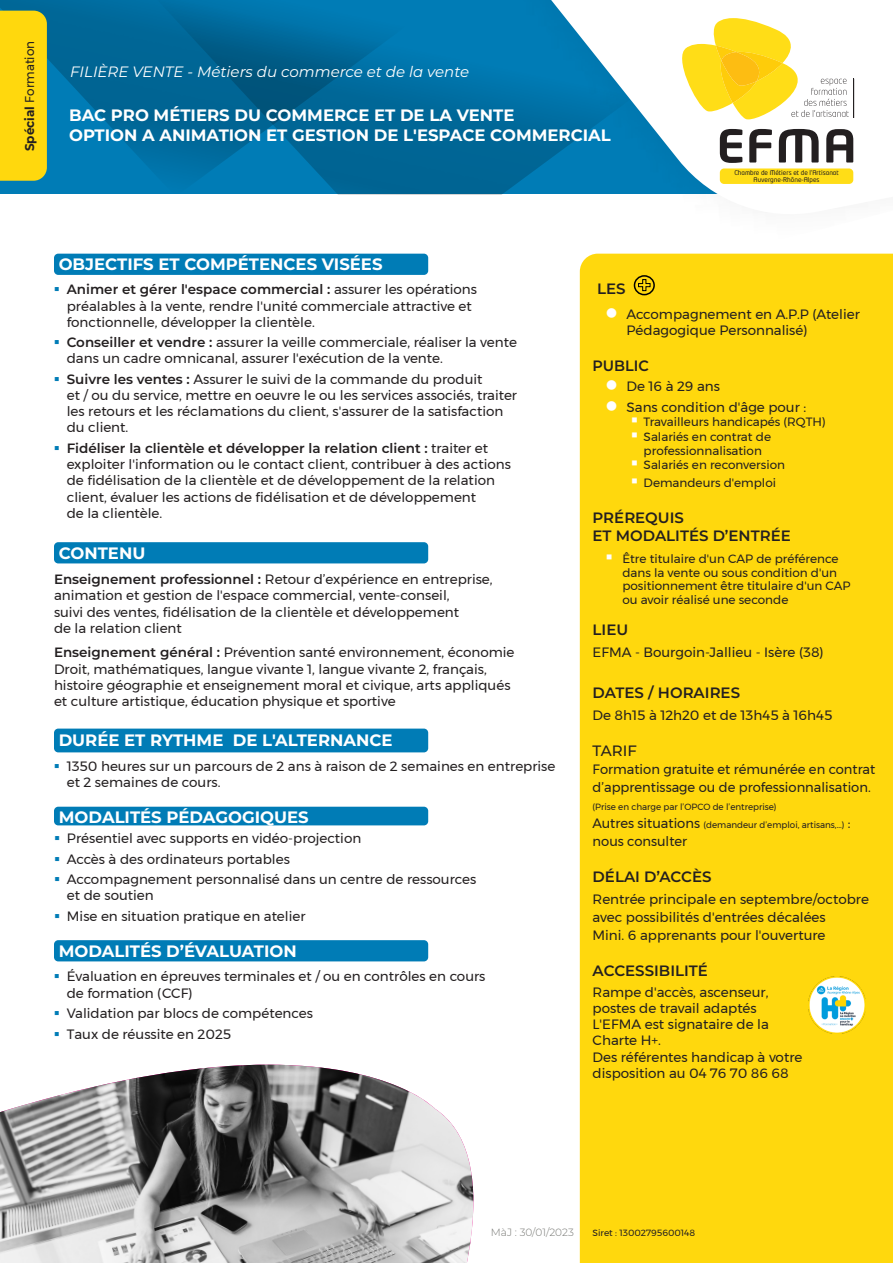
<style>
.page{position:relative;width:893px;height:1263px;background:#fff}
.page>*{position:absolute;margin:0;border:0;box-sizing:border-box;transform-origin:0 0}
.t1{font:800 19.8px "Gill Sans";color:#ffd80d;scale:1.04 1}
.t2{font:700 16.5px/19.8px "Montserrat";color:#fff}
.t3{font:600 15px/18px "Montserrat";color:#231f20}
.t4{font:italic 15px "Montserrat";color:#fff}
.t5{font:600 15px "Montserrat";color:#231f20;scale:.96 1}
.t6{font:500 15px "Montserrat";color:#231f20}
.t7{font:13.5px/16.2px "Montserrat";color:#231f20}
.t8{font:12.75px "Montserrat";color:#231f20;scale:.94 1}
.t9{font:12px/14.4px "Montserrat";color:#231f20}
.t10{font:300 10.5px "Montserrat";color:#757672}
.t11{font:9px/18px "Montserrat";color:#231f20}
.t12{font:6.45px/7.1px "Neo Tech Std";color:#231f20;text-align:center}
.s1{font-weight:700}
.s2{font-weight:600}
.s3{font-size:28.5px}
.s4{font-size:13.5px}
</style>
<div class="page">
<div style="left:54px;top:254px;width:374px;height:21px;background:#007cb6;border-radius:4px"></div>
<svg style="left:0;top:0;width:157px;height:194px;background:#006fa3"></svg>
<svg style="left:157px;top:0;width:276px;height:195px;background:#016b9d"></svg>
<div style="left:580px;top:271px;width:313px;height:992px;background:#ffd80d"></div>
<div style="left:634px;top:276px;width:20px;height:19px;background:#ffd80d;border-radius:50%"></div>
<div style="left:634px;top:275px;width:21px;height:20px;border:2px solid #000;border-radius:50%"></div>
<div style="left:54px;top:729px;width:374px;height:23px;background:#007cb6;border-radius:4px"></div>
<div style="left:54px;top:940px;width:374px;height:21px;background:#007cb6;border-radius:4px"></div>
<div style="left:54px;top:807px;width:374px;height:18px;background:#007cb6;border-radius:4px"></div>
<div style="left:54px;top:542px;width:374px;height:21px;background:#007cb6;border-radius:4px"></div>
<div style="left:0;top:11px;width:47px;height:170px;background:#ffd80d"></div>
<img style="left:433px;top:0;width:460px;height:271px">
<svg style="left:551px;top:0;width:342px;height:222px"></svg>
<hr style="left:853px;top:79px;width:1px;height:39px;background:#231f20">
<svg style="left:720px;top:129px;width:22px;height:34px"></svg>
<svg style="left:749px;top:129px;width:23px;height:34px"></svg>
<svg style="left:779px;top:129px;width:40px;height:34px"></svg>
<svg style="left:826px;top:129px;width:27px;height:34px"></svg>
<svg style="left:682px;top:18px;width:167px;height:101px"></svg>
<div style="left:720px;top:168px;width:133px;height:16px;background:#ffdd17;border-radius:4px"></div>
<img style="left:808px;top:976px;width:57px;height:57px">
<img style="left:0;top:1065px;width:474px;height:198px">
<svg style="left:607px;top:308px;width:9px;height:9px"></svg>
<svg style="left:607px;top:380px;width:9px;height:10px"></svg>
<svg style="left:607px;top:401px;width:9px;height:10px"></svg>
<svg style="left:632px;top:418px;width:5px;height:5px"></svg>
<svg style="left:632px;top:432px;width:5px;height:5px"></svg>
<svg style="left:632px;top:461px;width:5px;height:5px"></svg>
<svg style="left:632px;top:479px;width:5px;height:5px"></svg>
<svg style="left:607px;top:555px;width:4px;height:5px"></svg>
<p class="t8" style="left:20px;top:151px;width:119px;rotate:-90deg"><span class="s1">Spécial</span> Formation</p>
<p class="t4" style="left:70px;top:62px;width:401px">FILIÈRE VENTE - Métiers du commerce et de la vente</p>
<p class="t2" style="left:69px;top:105px;width:543px">BAC PRO MÉTIERS DU COMMERCE ET DE LA VENTE<br>OPTION A ANIMATION ET GESTION DE L'ESPACE COMMERCIAL</p>
<p class="t12" style="left:734px;top:169px;width:106px">Chambre de Métiers et de l’Artisanat<br>Auvergne-Rhône-Alpes</p>
<p class="t2" style="left:59px;top:253px;width:325px">OBJECTIFS ET COMPÉTENCES VISÉES</p>
<p class="t7" style="left:67px;top:281px;width:412px"><span class="s2">Animer et gérer l'espace commercial :</span> assurer les opérations préalables à la vente, rendre l'unité commerciale attractive et fonctionnelle, développer la clientèle.</p>
<p class="t7" style="left:67px;top:334px;width:452px"><span class="s2">Conseiller et vendre :</span> assurer la veille commerciale, réaliser la vente dans un cadre omnicanal, assurer l'exécution de la vente.</p>
<p class="t7" style="left:67px;top:371px;width:452px"><span class="s2">Suivre les ventes :</span> Assurer le suivi de la commande du produit<br>et / ou du service, mettre en oeuvre le ou les services associés, traiter les retours et les réclamations du client, s'assurer de la satisfaction du client.</p>
<p class="t7" style="left:67px;top:440px;width:446px"><span class="s2">Fidéliser la clientèle et développer la relation client :</span> traiter et exploiter l'information ou le contact client, contribuer à des actions de fidélisation de la clientèle et de développement de la relation client, évaluer les actions de fidélisation et de développement<br>de la clientèle.</p>
<p class="t2" style="left:59px;top:543px;width:88px">CONTENU</p>
<p class="t7" style="left:54px;top:571px;width:440px"><span class="s2">Enseignement professionnel :</span> Retour d’expérience en entreprise, animation et gestion de l'espace commercial, vente-conseil,<br>suivi des ventes, fidélisation de la clientèle et développement<br>de la relation client</p>
<p class="t7" style="left:54px;top:644px;width:462px"><span class="s2">Enseignement général :</span> Prévention santé environnement, économie Droit, mathématiques, langue vivante 1, langue vivante 2, français, histoire géographie et enseignement moral et civique, arts appliqués et culture artistique, éducation physique et sportive</p>
<p class="t2" style="left:59px;top:729px;width:335px">DURÉE ET RYTHME DE L'ALTERNANCE</p>
<p class="t7" style="left:67px;top:757px;width:490px">1350 heures sur un parcours de 2 ans à raison de 2 semaines en entreprise et 2 semaines de cours.</p>
<p class="t2" style="left:59px;top:806px;width:251px">MODALITÉS PÉDAGOGIQUES</p>
<p class="t7" style="left:67px;top:828px;width:411px;line-height:20.4px">Présentiel avec supports en vidéo-projection<br>Accès à des ordinateurs portables<br>Accompagnement personnalisé dans un centre de ressources</p>
<p class="t7" style="left:67px;top:885px;width:240px;line-height:20.4px">et de soutien<br>Mise en situation pratique en atelier</p>
<p class="t2" style="left:59px;top:940px;width:240px">MODALITÉS D’ÉVALUATION</p>
<p class="t7" style="left:67px;top:968px;width:420px">Évaluation en épreuves terminales et / ou en contrôles en cours de formation (CCF)</p>
<p class="t7" style="left:67px;top:1003px;width:248px;line-height:20.4px">Validation par blocs de compétences<br>Taux de réussite en 2025</p>
<p class="t3" style="left:597px;top:279px;width:59px">LES <span class="s3">+</span></p>
<p class="t7" style="left:627px;top:306px;width:235px">Accompagnement en A.P.P (Atelier<br>Pédagogique Personnalisé)</p>
<p class="t5" style="left:593px;top:355px;width:60px">PUBLIC</p>
<p class="t7" style="left:627px;top:376px;width:181px;line-height:20.4px">De 16 à 29 ans<br>Sans condition d'âge pour :</p>
<p class="t9" style="left:644px;top:415px;width:184px">Travailleurs handicapés (RQTH)<br>Salariés en contrat de professionnalisation<br>Salariés en reconversion</p>
<p class="t9" style="left:644px;top:476px;width:134px">Demandeurs d'emploi</p>
<p class="t3" style="left:593px;top:508px;width:200px">PRÉREQUIS<br>ET MODALITÉS D’ENTRÉE</p>
<p class="t9" style="left:622px;top:552px;width:230px;line-height:13.5px">Être titulaire d'un CAP de préférence dans la vente ou sous condition d'un positionnement être titulaire d'un CAP ou avoir réalisé une seconde</p>
<p class="t3" style="left:593px;top:620px;width:37px">LIEU</p>
<p class="t7" style="left:593px;top:644px;width:233px">EFMA - Bourgoin-Jallieu - Isère (38)</p>
<p class="t3" style="left:593px;top:683px;width:149px">DATES / HORAIRES</p>
<p class="t7" style="left:593px;top:707px;width:241px">De 8h15 à 12h20 et de 13h45 à 16h45</p>
<p class="t6" style="left:593px;top:740px;width:46px">TARIF</p>
<p class="t7" style="left:593px;top:760px;width:284px;line-height:18px">Formation gratuite et rémunérée en contrat d’apprentissage ou de professionnalisation.</p>
<p class="t11" style="left:593px;top:798px;width:259px">(Prise en charge par l’OPCO de l’entreprise)<br><span class="s4">Autres situations</span> (demandeur d’emploi, artisans,…) <span class="s4">:</span></p>
<p class="t7" style="left:593px;top:833px;width:96px">nous consulter</p>
<p class="t3" style="left:593px;top:867px;width:121px">DÉLAI D’ACCÈS</p>
<p class="t7" style="left:593px;top:890px;width:278px;line-height:18px">Rentrée principale en septembre/octobre avec possibilités d'entrées décalées<br>Mini. 6 apprenants pour l'ouverture</p>
<p class="t3" style="left:593px;top:961px;width:117px">ACCESSIBILITÉ</p>
<p class="t7" style="left:593px;top:984px;width:211px">Rampe d'accès, ascenseur, postes de travail adaptés<br>L'EFMA est signataire de la<br>Charte H+.<br>Des référentes handicap à votre disposition au 04 76 70 86 68</p>
<h1 class="t1" style="left:637px;top:272px;width:15px">+</h1>
<p class="t10" style="left:491px;top:1225px;width:85px">MàJ : 30/01/2023</p>
<p class="t11" style="left:593px;top:1223px;width:104px">Siret : 13002795600148</p>
</div>
